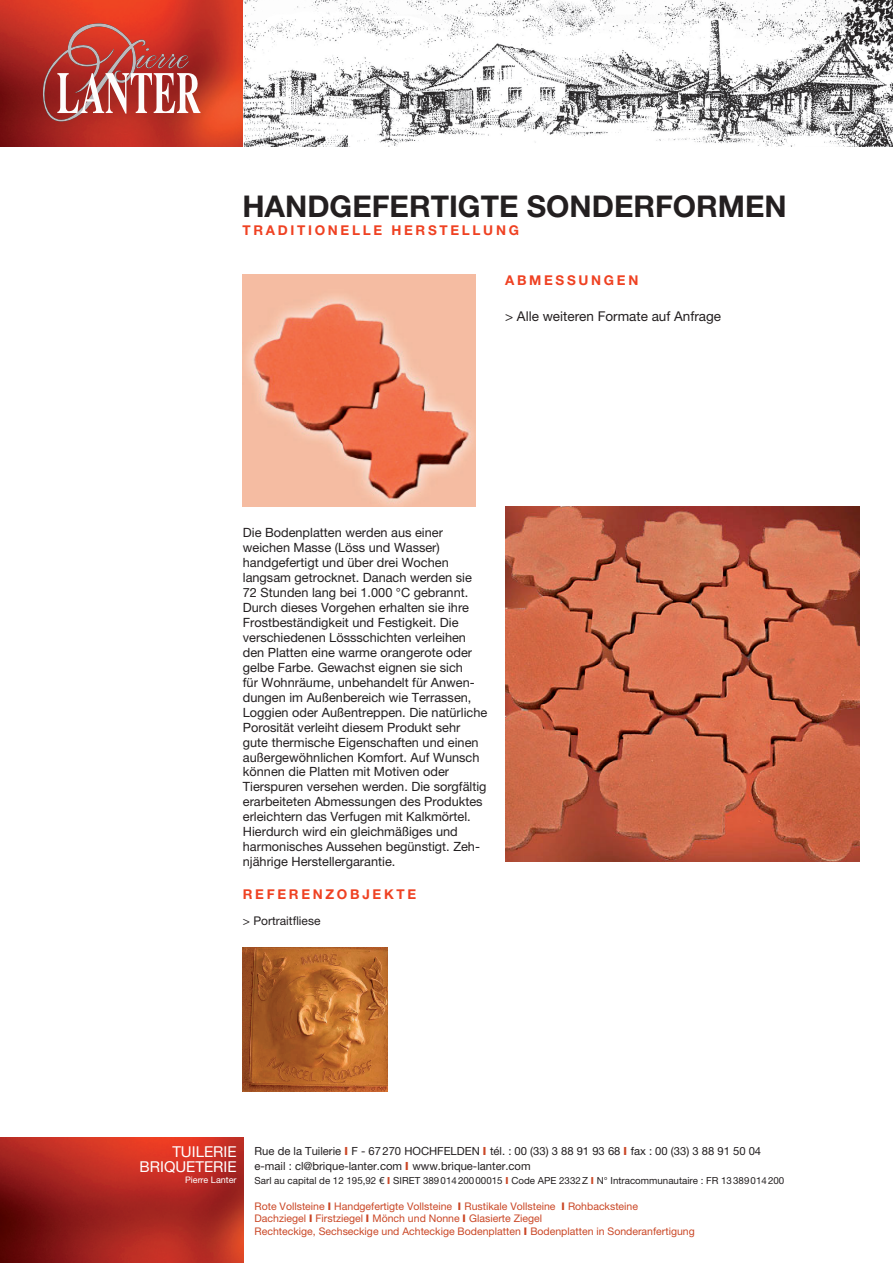
<style>
.page{position:relative;width:893px;height:1263px;background:#fff}
.page>*{position:absolute;margin:0;border:0;box-sizing:border-box;transform-origin:0 0}
.t1{font:700 30px "Zelvetic E Neue";color:#231f20}
.t2{font:15px/15px "Helvetica Neue LT Pro";color:#fff;text-align:right}
.t3{font:700 13.5px "Zelvetic E Neue";letter-spacing:.2em;color:#ef4122}
.t4{font:13.5px "Helvetica Neue LT Pro";color:#231f20}
.t5{font:12.75px/15px "Helvetica Neue LT Pro";color:#231f20}
.t6{font:12px "Helvetica Neue LT Pro";color:#231f20}
.t7{font:11.25px/15px "Helvetica Neue LT Pro";color:#231f20}
.t8{font:10.5px/12.6px "Helvetica Neue LT Pro";color:#ca4726}
.t9{font:9.75px "Helvetica Neue LT Pro";color:#231f20}
.t10{font:9px "Helvetica Neue LT Pro";color:#fff}
.s1{font-weight:800;color:#ca4726}
.s2{font-weight:800}
</style>
<div class="page">
<img style="left:0;top:0;width:893px;height:147px">
<img style="left:0;top:1138px;width:244px;height:125px">
<svg style="left:43px;top:23px;width:157px;height:98px;background:#bf544d"></svg>
<img style="left:243px;top:274px;width:232px;height:233px">
<img style="left:505px;top:507px;width:354px;height:354px">
<img style="left:243px;top:948px;width:144px;height:144px">
<h1 class="t1" style="left:242px;top:187px;width:546px">HANDGEFERTIGTE SONDERFORM EN</h1>
<p class="t3" style="left:242px;top:222px;width:47px">TRADITIONELLE</p>
<p class="t3" style="left:391px;top:222px;width:49px">HERSTELL</p>
<p class="t3" style="left:483px;top:222px;width:37px">UNG</p>
<p class="t3" style="left:505px;top:271px;width:51px">ABMESS</p>
<p class="t3" style="left:579px;top:271px;width:50px">UN GEN</p>
<p class="t4" style="left:505px;top:308px;width:218px">&gt; Alle weiteren Formate auf Anfrage</p>
<p class="t5" style="left:243px;top:524px;width:246px">Die Bodenplatten werden aus einer weichen Masse (Löss und Wasser) handgefertigt und über drei Wochen langsam getrocknet. Danach werden sie 72 Stunden lang bei 1.000 °C gebrannt.<br>Durch dieses Vorgehen erhalten sie ihre Frostbeständigkeit und Festigkeit. Die verschiedenen Lössschichten verleihen den Platten eine warme orangerote oder gelbe Farbe. Gewachst eignen sie sich<br>für Wohnräume, unbehandelt für Anwen&shy;dungen im Außenbereich wie Terrassen, Loggien oder Außentreppen. Die natürliche Porosität verleiht diesem Produkt sehr gute thermische Eigenschaften und einen außergewöhnlichen Komfort. Auf Wunsch können die Platten mit Motiven oder Tierspuren versehen werden. Die sorgfältig erarbeiteten Abmessungen des Produktes erleichtern das Verfugen mit Kalkmörtel.<br>Hierdurch wird ein gleichmäßiges und harmonisches Aussehen begünstigt. Zeh&shy;njährige Herstellergarantie.</p>
<p class="t3" style="left:243px;top:886px;width:165px">REFEREN ZOBJEKTE</p>
<p class="t6" style="left:243px;top:914px;width:79px">&gt; Portraitfliese</p>
<p class="t2" style="left:140px;top:1144px;width:98px">TUILERIE<br>BRIQUETERIE</p>
<p class="t10" style="left:185px;top:1174px;width:53px">Pierre Lanter</p>
<p class="t7" style="left:255px;top:1143px;width:508px">Rue de la Tuilerie <span class="s1">I</span> F - 67270 HOCHFELDEN <span class="s1">I</span> tél. : 00 (33) 3 88 91 93 68 <span class="s1">I</span> fax : 00 (33) 3 88 91 50 04 e-mail : cl@brique-lanter.com <span class="s1">I</span> www.brique-lanter.com</p>
<p class="t9" style="left:255px;top:1175px;width:531px">Sarl au capital de 12 195,92 € <span class="s1">I</span> SIRET 38901420000015 <span class="s1">I</span> Code APE 2332Z <span class="s1">I</span> N° Intracommunautaire : FR 13389014200</p>
<p class="t8" style="left:255px;top:1199px;width:442px">Rote Vollsteine <span class="s2">I</span> Handgefertigte Vollsteine <span class="s2">I</span> Rustikale Vollsteine <span class="s2">I</span> Rohbacksteine<br>Dachziegel <span class="s2">I</span> Firstziegel <span class="s2">I</span> Mönch und Nonne <span class="s2">I</span> Glasierte Ziegel<br>Rechteckige, Sechseckige und Achteckige Bodenplatten <span class="s2">I</span> Bodenplatten in Sonderanfertigung</p>
</div>
